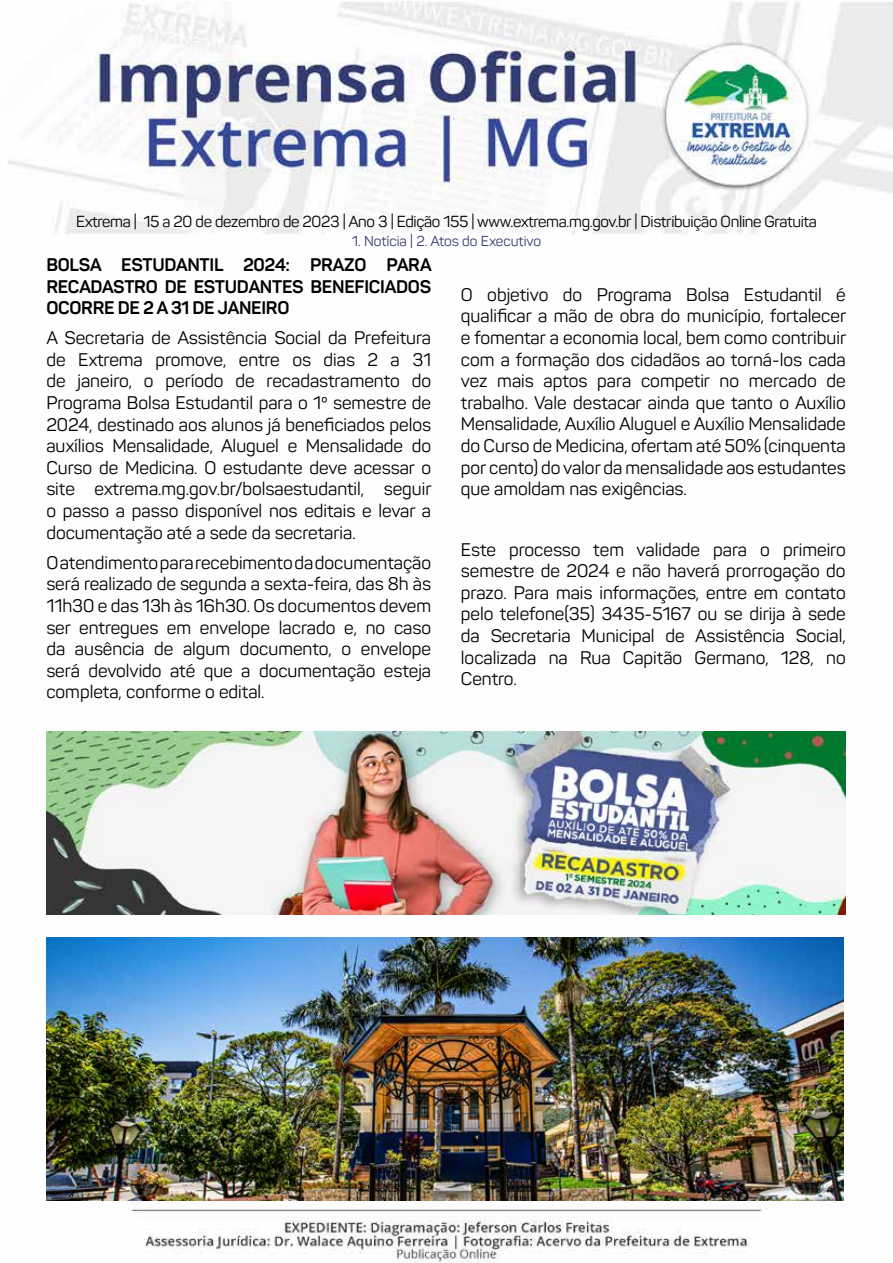
<style>
.page{position:relative;width:893px;height:1263px;background:#fff}
.page>*{position:absolute;margin:0;border:0;box-sizing:border-box;transform-origin:0 0}
.t1{font:18px/21.6px "Panton";color:#000;text-align:justify}
.t2{font:700 18px/21.6px "Panton";letter-spacing:-.015em;color:#000;text-align:justify}
.t3{font:15.75px "Panton";letter-spacing:-.02em;color:#000}
.t4{font:14.25px "Panton";color:#383c6f}
</style>
<div class="page">
<img style="left:8px;top:1px;width:885px;height:1262px">
<img style="left:46px;top:731px;width:800px;height:183px">
<img style="left:46px;top:938px;width:798px;height:263px">
<p class="t3" style="left:76px;top:211px;width:742px">Extrema | 15 a 20 de dezembro de 2023 | Ano 3 | Edição 155 | www.extrema.mg.gov.br | Distribuição Online Gratuita</p>
<p class="t4" style="left:352px;top:232px;width:191px">1. Notícia | 2. Atos do Executivo</p>
<p class="t2" style="left:46px;top:254px;width:387px">BOLSA ESTUDANTIL 2024: PRAZO PARA RECADASTRO DE ESTUDANTES BENEFICIADOS OCORRE DE 2 A 31 DE JANEIRO</p>
<p class="t1" style="left:46px;top:327px;width:387px">A Secretaria de Assistência Social da Prefeitura de Extrema promove, entre os dias 2 a 31 de janeiro, o período de recadastramento do Programa Bolsa Estudantil para o 1º semestre de 2024, destinado aos alunos já beneficiados pelos auxílios Mensalidade, Aluguel e Mensalidade do Curso de Medicina. O estudante deve acessar o site extrema.mg.gov.br/bolsaestudantil, seguir o passo a passo disponível nos editais e levar a documentação até a sede da secretaria.</p>
<p class="t1" style="left:46px;top:552px;width:386px">O atendimento para recebimento da documentação será realizado de segunda a sexta-feira, das 8h às 11h30 e das 13h às 16h30. Os documentos devem ser entregues em envelope lacrado e, no caso da ausência de algum documento, o envelope será devolvido até que a documentação esteja completa, conforme o edital.</p>
<p class="t1" style="left:461px;top:284px;width:387px">O objetivo do Programa Bolsa Estudantil é qualificar a mão de obra do município, fortalecer e fomentar a economia local, bem como contribuir com a formação dos cidadãos ao torná-los cada vez mais aptos para competir no mercado de trabalho. Vale destacar ainda que tanto o Auxílio Mensalidade, Auxílio Aluguel e Auxílio Mensalidade do Curso de Medicina, ofertam até 50% (cinquenta por cento) do valor da mensalidade aos estudantes que amoldam nas exigências.</p>
<p class="t1" style="left:461px;top:538px;width:386px">Este processo tem validade para o primeiro semestre de 2024 e não haverá prorrogação do prazo. Para mais informações, entre em contato pelo telefone(35) 3435-5167 ou se dirija à sede da Secretaria Municipal de Assistência Social, localizada na Rua Capitão Germano, 128, no Centro.</p>
</div>
